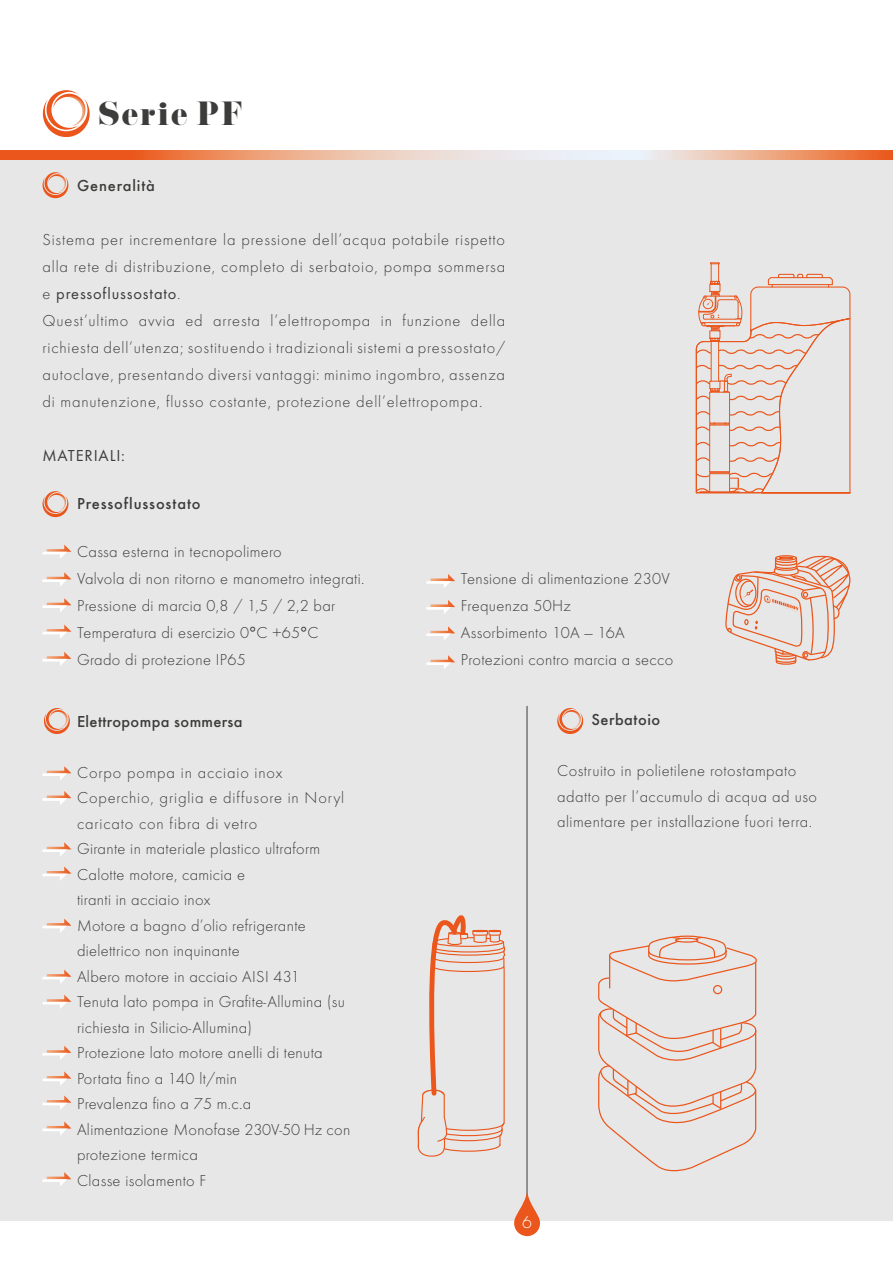
<style>
.page{position:relative;width:893px;height:1263px;background:#fff}
.page>*{position:absolute;margin:0;border:0;box-sizing:border-box;transform-origin:0 0}
.t1{font:30px "Pistilli";letter-spacing:.05em;color:#3c3c3b}
.t2{font:300 18px "Futura T";color:#fff}
.t3{font:300 16.5px/25.5px "Futura T";letter-spacing:.02em;color:#3c3c3b}
.t4{font:300 16.5px/27px "Futura T";letter-spacing:.05em;color:#3c3c3b}
.t5{font:500 16.5px "Futura T";letter-spacing:.035em;color:#3c3c3b}
.t6{font:16.5px "Futura T";letter-spacing:.05em;color:#3c3c3b}
.s1{font-weight:400}
</style>
<div class="page">
<div style="left:0;top:151px;width:893px;height:1069px;background:#e7e7e7"></div>
<svg style="left:43px;top:491px;width:25px;height:26px"></svg>
<svg style="left:44px;top:708px;width:26px;height:26px"></svg>
<svg style="left:43px;top:172px;width:25px;height:26px"></svg>
<svg style="left:43px;top:90px;width:47px;height:47px"></svg>
<svg style="left:43px;top:624px;width:28px;height:14px"></svg>
<svg style="left:43px;top:572px;width:28px;height:14px"></svg>
<svg style="left:43px;top:544px;width:28px;height:15px"></svg>
<svg style="left:43px;top:766px;width:28px;height:14px"></svg>
<svg style="left:43px;top:652px;width:28px;height:14px"></svg>
<svg style="left:43px;top:598px;width:28px;height:14px"></svg>
<svg style="left:426px;top:626px;width:29px;height:14px"></svg>
<svg style="left:426px;top:655px;width:29px;height:14px"></svg>
<svg style="left:426px;top:574px;width:29px;height:14px"></svg>
<svg style="left:426px;top:600px;width:29px;height:14px"></svg>
<hr style="left:527px;top:706px;width:1px;height:494px;background:#3c3c3b">
<svg style="left:43px;top:842px;width:28px;height:14px"></svg>
<svg style="left:43px;top:918px;width:28px;height:14px"></svg>
<svg style="left:43px;top:1046px;width:28px;height:14px"></svg>
<svg style="left:43px;top:1095px;width:28px;height:14px"></svg>
<svg style="left:43px;top:1071px;width:28px;height:14px"></svg>
<svg style="left:43px;top:1121px;width:28px;height:14px"></svg>
<svg style="left:43px;top:1172px;width:28px;height:14px"></svg>
<svg style="left:43px;top:866px;width:28px;height:14px"></svg>
<svg style="left:43px;top:791px;width:28px;height:14px"></svg>
<svg style="left:43px;top:969px;width:28px;height:15px"></svg>
<svg style="left:43px;top:995px;width:28px;height:14px"></svg>
<svg style="left:557px;top:708px;width:26px;height:26px"></svg>
<svg style="left:417px;top:915px;width:89px;height:242px"></svg>
<svg style="left:598px;top:935px;width:159px;height:237px"></svg>
<div style="left:713px;top:985px;width:9px;height:9px;border:1px solid #ea561b;border-radius:50%"></div>
<svg style="left:725px;top:555px;width:126px;height:110px"></svg>
<svg style="left:695px;top:262px;width:156px;height:232px"></svg>
<svg style="left:0;top:151px;width:893px;height:8px"></svg>
<svg style="left:513px;top:1192px;width:28px;height:44px"></svg>
<h1 class="t1" style="left:98px;top:94px;width:146px">Serie PF</h1>
<p class="t5" style="left:77px;top:176px;width:79px">Generalità</p>
<p class="t4" style="left:43px;top:226px;width:464px">Sistema per incrementare la pressione dell’acqua potabile rispetto alla rete di distribuzione, completo di serbatoio, pompa sommersa e <span class="s1">pressoflussostato</span>.<br>Quest’ultimo avvia ed arresta l’elettropompa in funzione della richiesta dell’utenza; sostituendo i tradizionali sistemi a pressostato/ autoclave, presentando diversi vantaggi: minimo ingombro, assenza di manutenzione, flusso costante, protezione dell’elettropompa.</p>
<p class="t6" style="left:43px;top:446px;width:84px">Mate riali :</p>
<p class="t5" style="left:77px;top:494px;width:125px">Pressoflussostato</p>
<p class="t3" style="left:77px;top:538px;width:289px;line-height:27px">Cassa esterna in tecnopolimero<br>Valvola di non ritorno e manometro integrati.<br>Pressione di marcia 0,8 / 1,5 / 2,2 bar Temperatura di esercizio 0°C +65°C Grado di protezione IP65</p>
<p class="t3" style="left:461px;top:565px;width:214px;line-height:27px">Tensione di alimentazione 230V<br>Frequenza 50Hz<br>Assorbimento 10A — 16A<br>Protezioni contro marcia a secco</p>
<p class="t5" style="left:77px;top:712px;width:167px">Elettropompa sommersa</p>
<p class="t3" style="left:77px;top:759px;width:275px">Corpo pompa in acciaio inox<br>Coperchio, griglia e diffusore in Noryl caricato con fibra di vetro<br>Girante in materiale plastico ultraform<br>Calotte motore, camicia e<br>tiranti in acciaio inox<br>Motore a bagno d’olio refrigerante dielettrico non inquinante<br>Albero motore in acciaio AISI 431<br>Tenuta lato pompa in Grafite-Allumina (su richiesta in Silicio-Allumina)<br>Protezione lato motore anelli di tenuta<br>Portata fino a 140 lt/min<br>Prevalenza fino a 75 m.c.a<br>Alimentazione Monofase 230V-50 Hz con protezione termica<br>Classe isolamento F</p>
<p class="t5" style="left:592px;top:710px;width:70px">Serbatoio</p>
<p class="t3" style="left:557px;top:758px;width:262px">Costruito in polietilene rotostampato adatto per l’accumulo di acqua ad uso alimentare per installazione fuori terra.</p>
<p class="t2" style="left:522px;top:1211px;width:11px">6</p>
</div>
